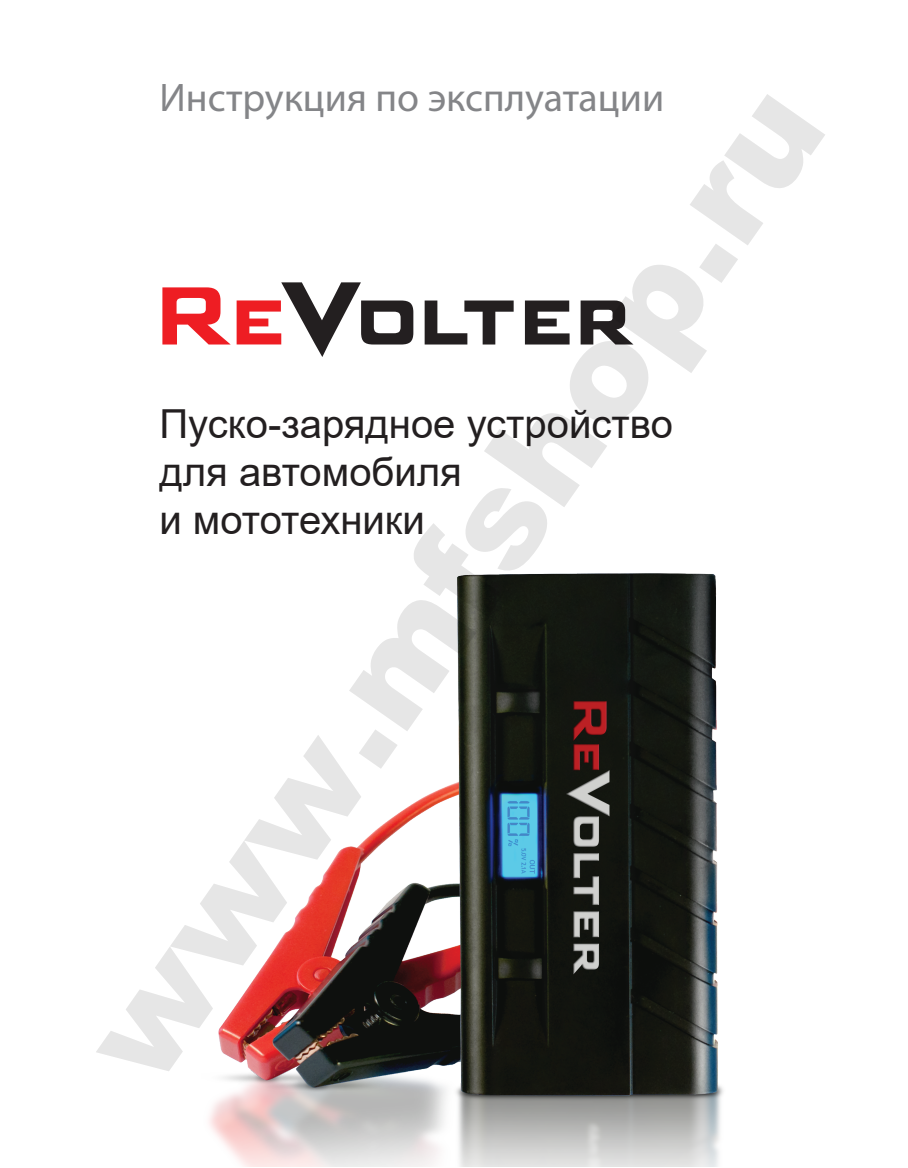
<style>
.page{position:relative;width:908px;height:1168px;background:#fff}
.page>*{position:absolute;margin:0;border:0;box-sizing:border-box;transform-origin:0 0}
.t1{font:900 136.8px "Arial";color:rgb(0 0 0/.1)}
.t2{font:40px/48px "Arial";color:#231f20}
.t3{font:40px "Myriad Pro";color:#848588}
</style>
<div class="page">
<img style="left:209px;top:573px;width:514px;height:593px">
<svg style="left:162px;top:287px;width:68px;height:57px"></svg>
<svg style="left:424px;top:300px;width:89px;height:44px"></svg>
<svg style="left:580px;top:300px;width:53px;height:44px"></svg>
<svg style="left:524px;top:300px;width:45px;height:44px"></svg>
<svg style="left:236px;top:282px;width:177px;height:75px"></svg>
<p class="t3" style="left:159px;top:73px;width:506px">Инструкция по эксплуатации</p>
<h1 class="t1" style="left:32px;top:1008px;width:1180px;rotate:-55deg">www.mfshop.ru</h1>
<p class="t2" style="left:159px;top:400px;width:514px">Пуско-зарядное устройство для автомобиля<br>и мототехники</p>
</div>
